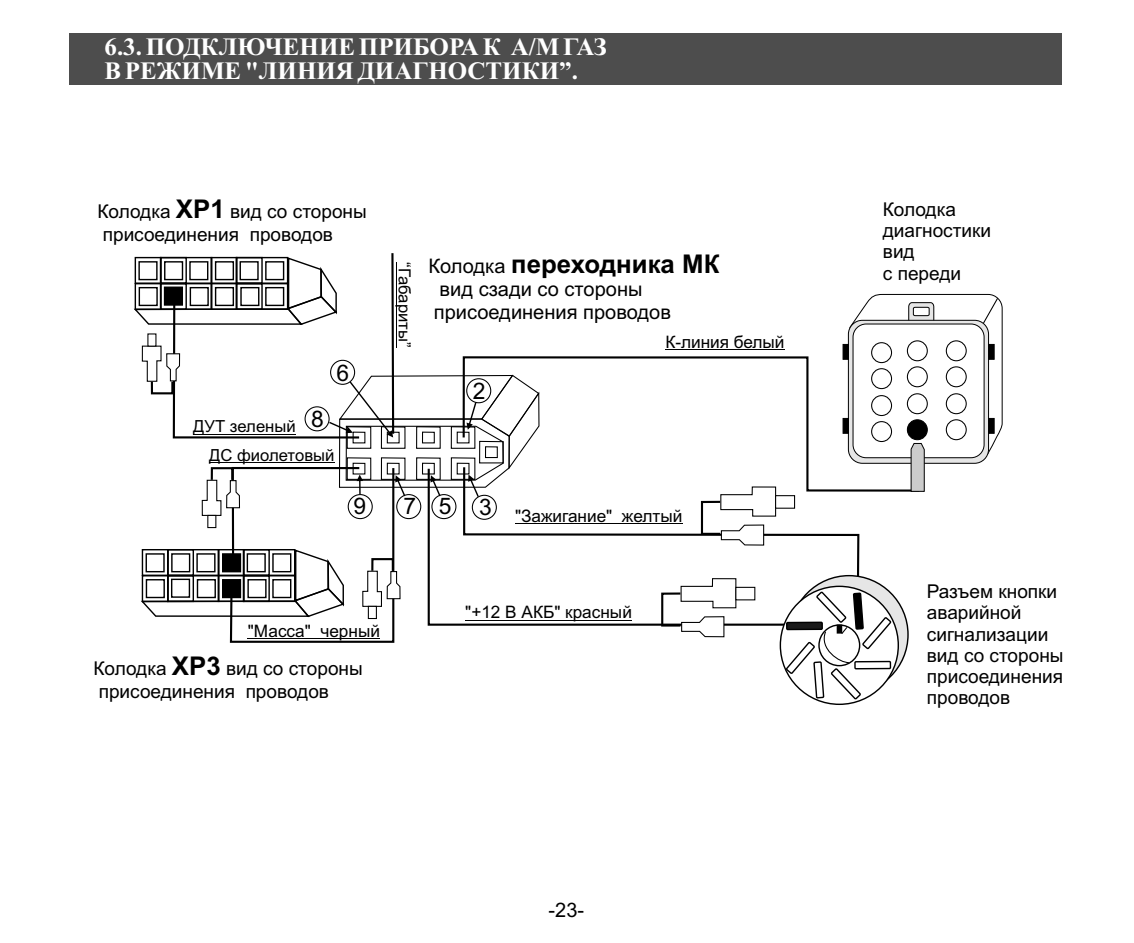
<style>
.page{position:relative;width:1134px;height:943px;background:#fff}
.page>*{position:absolute;margin:0;border:0;box-sizing:border-box;transform-origin:0 0}
.t1{font:700 25.75px "Arial";color:#000}
.t2{font:700 25px/23.5px "Times New Roman";color:#fff}
.t3{font:22.75px "Arial";color:#000}
.t4{font:20px/22.5px "Arial";color:#000}
.t5{font:19px/21.2px "Arial";color:#000}
.t6{font:17.25px "Arial";color:#000}
.t7{font:16.75px "Arial";color:#000}
.s1{font-weight:700;font-size:25.75px}
.s2{font-weight:400;font-size:20px}
</style>
<div class="page">
<div style="left:69px;top:33px;width:993px;height:52px;background:#4d4d4d"></div>
<hr style="left:665px;top:349px;width:119px;height:1px;background:#000">
<svg style="left:791px;top:533px;width:69px;height:23px"></svg>
<svg style="left:791px;top:495px;width:5px;height:14px"></svg>
<svg style="left:540px;top:492px;width:251px;height:134px"></svg>
<hr style="left:465px;top:619px;width:167px;height:1px;background:#000">
<svg style="left:540px;top:356px;width:302px;height:136px"></svg>
<svg style="left:680px;top:577px;width:76px;height:32px"></svg>
<div style="left:661px;top:592px;width:20px;height:34px;border:2px solid #000"></div>
<svg style="left:681px;top:615px;width:44px;height:22px"></svg>
<svg style="left:842px;top:294px;width:161px;height:198px"></svg>
<svg style="left:789px;top:575px;width:120px;height:119px"></svg>
<svg style="left:780px;top:585px;width:119px;height:120px"></svg>
<svg style="left:785px;top:556px;width:107px;height:144px"></svg>
<hr style="left:391px;top:253px;width:3px;height:181px;background:#000">
<svg style="left:134px;top:256px;width:406px;height:387px"></svg>
<hr style="left:396px;top:262px;width:1px;height:85px;background:#000">
<h2 class="t2" style="left:104px;top:38px;width:504px">6.3. ПОДКЛЮЧЕНИЕ ПРИБОРА К А/МГАЗ<br>В РЕЖИМЕ "ЛИНИЯ ДИАГНОСТИКИ”.</h2>
<p class="t5" style="left:97px;top:202px;width:271px;line-height:22.8px">Колодка <span class="s1">ХР1</span> вид со стороны присоединения проводов</p>
<p class="t7" style="left:193px;top:420px;width:104px">ДУТ зеленый</p>
<p class="t3" style="left:311px;top:410px;width:14px">8</p>
<p class="t3" style="left:337px;top:364px;width:14px">6</p>
<p class="t7" style="left:209px;top:449px;width:127px">ДС фиолетовый</p>
<p class="t3" style="left:353px;top:497px;width:14px">9</p>
<p class="t7" style="left:411px;top:262px;width:86px;rotate:90deg">“Габариты”</p>
<h1 class="t1" style="left:428px;top:254px;width:292px"><span class="s2">Колодка</span> переходника МК</h1>
<p class="t4" style="left:434px;top:280px;width:239px">вид сзади со стороны присоединения проводов</p>
<p class="t3" style="left:473px;top:382px;width:14px">2</p>
<p class="t6" style="left:665px;top:335px;width:121px">К-линия белый</p>
<p class="t3" style="left:404px;top:497px;width:90px">75 3</p>
<p class="t6" style="left:515px;top:509px;width:169px">"Зажигание" желтый</p>
<p class="t6" style="left:248px;top:624px;width:134px">"Масса" черный</p>
<p class="t5" style="left:93px;top:659px;width:271px;line-height:22.8px">Колодка <span class="s1">ХР3</span> вид со стороны присоединения проводов</p>
<p class="t6" style="left:465px;top:605px;width:168px">"+12 В АКБ" красный</p>
<p class="t4" style="left:548px;top:900px;width:37px">-23-</p>
<p class="t5" style="left:883px;top:200px;width:110px">Колодка диагностики вид<br>с переди</p>
<p class="t5" style="left:927px;top:582px;width:138px">Разъем кнопки аварийной сигнализации вид со стороны присоединения проводов</p>
</div>
